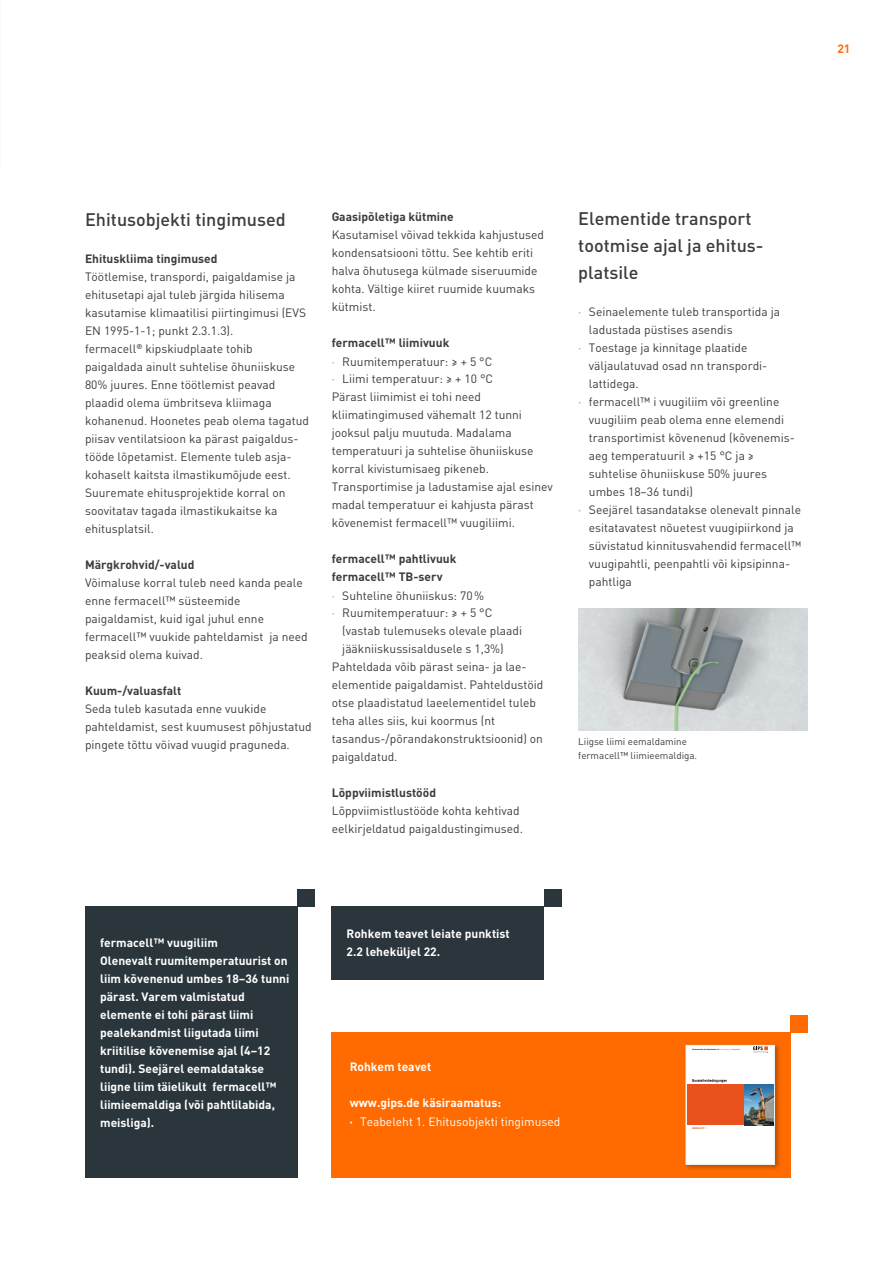
<style>
.page{position:relative;width:893px;height:1263px;background:#fff}
.page>*{position:absolute;margin:0;border:0;box-sizing:border-box;transform-origin:0 0}
.t1{font:500 18px/27px "DIN Pro";color:#3c3c3b}
.t2{font:12px/18px "DIN Pro";color:#3c3c3b}
.t3{font:700 12px/18px "DIN Pro";color:#fff}
.t4{font:700 12px/18.5px "DIN Pro";color:#3c3c3b}
.t5{font:12px/18.9px "DIN Pro";color:#fff}
.t6{font:12px "DIN Pro";color:#3c3c3b}
.t7{font:700 12px "DIN Pro";color:#ff6b00}
.t8{font:9.75px/13.5px "DIN Pro";color:#3c3c3b}
.t9{font:700 2.4px "Trade Gothic LT Std";letter-spacing:.03em;color:#e9511d}
.t10{font:700 1.8px "Trade Gothic LT Std";color:#000}
.s1{font-style:inherit}
.s2{font-weight:400;color:#ff6b00}
.s3{font-weight:400}
.s4{color:#ff6b00}
.s5{font-weight:700}
.s6{font-weight:400;color:#e9511d}
.s7{color:#e9511d}
</style>
<div class="page">
<div style="left:332px;top:906px;width:212px;height:74px;background:#2a363b"></div>
<div style="left:544px;top:889px;width:17px;height:17px;background:#2a363b"></div>
<div style="left:332px;top:1033px;width:459px;height:145px;background:#ff6b00"></div>
<div style="left:791px;top:1016px;width:17px;height:17px;background:#ff6b00"></div>
<div style="left:683px;top:1042px;width:98px;height:129px;background:#000;opacity:.3"></div>
<div style="left:686px;top:1045px;width:88px;height:119px;background:#fff"></div>
<div style="left:687px;top:1084px;width:58px;height:41px;background:#e9511d"></div>
<img style="left:745px;top:1084px;width:28px;height:41px">
<svg style="left:753px;top:1047px;width:15px;height:6px"></svg>
<svg style="left:692px;top:1079px;width:35px;height:3px"></svg>
<div style="left:686px;top:1045px;width:89px;height:120px;border:1px solid #ededed"></div>
<div style="left:85px;top:906px;width:213px;height:272px;background:#2a363b"></div>
<div style="left:298px;top:889px;width:17px;height:17px;background:#2a363b"></div>
<img style="left:578px;top:608px;width:230px;height:122px">
<p class="t7" style="left:837px;top:40px;width:15px">21</p>
<h1 class="t1" style="left:85px;top:206px;width:202px">Ehitusobjekti tingimused</h1>
<p class="t4" style="left:85px;top:249px;width:134px">Ehituskliima tingimused</p>
<p class="t2" style="left:85px;top:267px;width:225px">Töötlemise, transpordi, paigaldamise ja ehitusetapi ajal tuleb järgida hilisema kasutamise klimaatilisi piirtingimusi (EVS EN 1995-1-1; punkt 2.3.1.3).<br><span class="s1">fermacell</span><sup>®</sup> kipskiudplaate tohib paigaldada ainult suhtelise õhuniiskuse 80% juures. Enne töötlemist peavad plaadid olema ümbritseva kliimaga kohanenud. Hoonetes peab olema tagatud piisav ventilatsioon ka pärast paigaldus&shy;tööde lõpetamist. Elemente tuleb asja&shy;kohaselt kaitsta ilmastikumõjude eest.<br>Suuremate ehitusprojektide korral on soovitatav tagada ilmastikukaitse ka ehitusplatsil.</p>
<p class="t4" style="left:85px;top:555px;width:111px">Märgkrohvid/-valud</p>
<p class="t2" style="left:85px;top:573px;width:224px">Võimaluse korral tuleb need kanda peale enne <span class="s1">fermacell™</span> süsteemide paigaldamist, kuid igal juhul enne <span class="s1">fermacell™</span> vuukide pahteldamist ja need peaksid olema kuivad.</p>
<p class="t4" style="left:85px;top:681px;width:98px">Kuum-/valuasfalt</p>
<p class="t2" style="left:85px;top:699px;width:228px">Seda tuleb kasutada enne vuukide pahteldamist, sest kuumusest põhjustatud pingete tõttu võivad vuugid praguneda.</p>
<p class="t4" style="left:332px;top:207px;width:123px">Gaasipõletiga kütmine</p>
<p class="t2" style="left:332px;top:225px;width:214px">Kasutamisel võivad tekkida kahjustused kondensatsiooni tõttu. See kehtib eriti halva õhutusega külmade siseruumide kohta. Vältige kiiret ruumide kuumaks kütmist.</p>
<p class="t4" style="left:332px;top:333px;width:162px;line-height:18.9px">fermacell™ liimivuuk<br><span class="s2">·</span> <span class="s3">Ruumitemperatuur</span><span class="s3">: ≥ + 5 °C</span></p>
<p class="t2" style="left:332px;top:369px;width:223px"><span class="s4">·</span> Liimi temperatuur<span class="s1">: ≥ + 10 °C<br></span>Pärast liimimist ei tohi need kliimatingimused vähemalt 12 tunni jooksul palju muutuda. Madalama temperatuuri ja suhtelise õhuniiskuse korral kivistumisaeg pikeneb.<br>Transportimise ja ladustamise ajal esinev madal temperatuur ei kahjusta pärast kõvenemist <span class="s1">fermacell™</span> vuugiliimi.</p>
<p class="t4" style="left:332px;top:549px;width:154px">fermacell™ pahtlivuuk fermacell™ TB-serv<br><span class="s2">·</span> <span class="s3">Suhteline õhuniiskus</span><span class="s3">: 70 %</span></p>
<p class="t2" style="left:332px;top:603px;width:162px"><span class="s4">·</span> <span class="s1">R</span>uumitemperatuur<span class="s1">: ≥ + 5 °C</span></p>
<p class="t2" style="left:342px;top:621px;width:181px">(vastab tulemuseks olevale plaadi</p>
<p class="t2" style="left:342px;top:639px;width:163px">jääkniiskussisaldusele s 1,3%)</p>
<p class="t2" style="left:332px;top:657px;width:196px">Pahteldada võib pärast seina- ja lae-</p>
<p class="t2" style="left:332px;top:675px;width:213px">elementide paigaldamist. Pahteldustöid</p>
<p class="t2" style="left:332px;top:693px;width:206px">otse plaadistatud laeelementidel tuleb</p>
<p class="t2" style="left:332px;top:711px;width:165px">teha alles siis, kui koormus (nt</p>
<p class="t2" style="left:332px;top:729px;width:213px">tasandus-/põrandakonstruktsioonid) on</p>
<p class="t2" style="left:332px;top:747px;width:67px">paigaldatud.</p>
<p class="t4" style="left:332px;top:783px;width:106px">Lõppviimistlustööd</p>
<p class="t2" style="left:332px;top:801px;width:193px">Lõppviimistlustööde kohta kehtivad eelkirjeldatud paigaldustingimused.</p>
<h1 class="t1" style="left:578px;top:204px;width:187px">Elementide transport tootmise ajal ja ehitus&shy;platsile</h1>
<p class="t2" style="left:578px;top:302px;width:203px"><span class="s4">·</span> Seinaelemente tuleb transportida ja</p>
<p class="t2" style="left:589px;top:320px;width:145px">ladustada püstises asendis</p>
<p class="t2" style="left:578px;top:338px;width:171px"><span class="s4">·</span> Toestage ja kinnitage plaatide</p>
<p class="t2" style="left:589px;top:356px;width:180px">väljaulatuvad osad nn transpordi-</p>
<p class="t2" style="left:589px;top:374px;width:51px">lattidega.</p>
<p class="t6" style="left:578px;top:392px;width:203px"><span class="s4">·</span> fermacell™ <span class="s1">i vuugiliim või</span> greenline</p>
<p class="t2" style="left:589px;top:410px;width:197px">vuugiliim peab olema enne elemendi</p>
<p class="t2" style="left:589px;top:428px;width:208px">transportimist kõvenenud (kõvenemis-</p>
<p class="t2" style="left:589px;top:446px;width:167px">aeg temperatuuril ≥ +15 °C ja ≥</p>
<p class="t2" style="left:589px;top:464px;width:180px">suhtelise õhuniiskuse 50% juures</p>
<p class="t2" style="left:589px;top:482px;width:106px">umbes 18–36 tundi)</p>
<p class="t2" style="left:578px;top:500px;width:224px"><span class="s4">·</span> Seejärel tasandatakse olenevalt pinnale</p>
<p class="t2" style="left:589px;top:518px;width:206px">esitatavatest nõuetest vuugipiirkond ja</p>
<p class="t2" style="left:589px;top:536px;width:214px">süvistatud kinnitusvahendid <span class="s1">fermacell™</span></p>
<p class="t2" style="left:589px;top:554px;width:203px">vuugipahtli, peenpahtli või kipsipinna-</p>
<p class="t2" style="left:589px;top:572px;width:45px">pahtliga</p>
<p class="t8" style="left:578px;top:734px;width:120px">Liigse liimi eemaldamine <span class="s1">fermacell™</span> liimieemaldiga.</p>
<p class="t3" style="left:100px;top:933px;width:191px">fermacell™ vuugiliim<br>Olenevalt ruumitemperatuurist on liim kõvenenud umbes 18–36 tunni pärast. Varem valmistatud elemente ei tohi pärast liimi pealekandmist liigutada liimi kriitilise kõvenemise ajal (4–12 tundi). Seejärel eemaldatakse liigne liim täielikult fermacell™ liimieemaldiga (või pahtlilabida, meisliga).</p>
<p class="t3" style="left:347px;top:924px;width:165px">Rohkem teavet leiate punktist<br>2.2 leheküljel 22.</p>
<p class="t3" style="left:350px;top:1057px;width:83px">Rohkem teavet</p>
<p class="t5" style="left:350px;top:1093px;width:212px"><span class="s5">www.gips.de käsiraamatus:<br>·</span> Teabeleht 1. Ehitusobjekti tingimused</p>
<p class="t10" style="left:692px;top:1048px;width:49px">Bundesverband der Gipsindustrie e.V. <span class="s6">Industriegruppe</span> <span class="s7">Gipsplatten</span></p>
<p class="t9" style="left:692px;top:1126px;width:16px">MERKBLATT 1</p>
</div>
